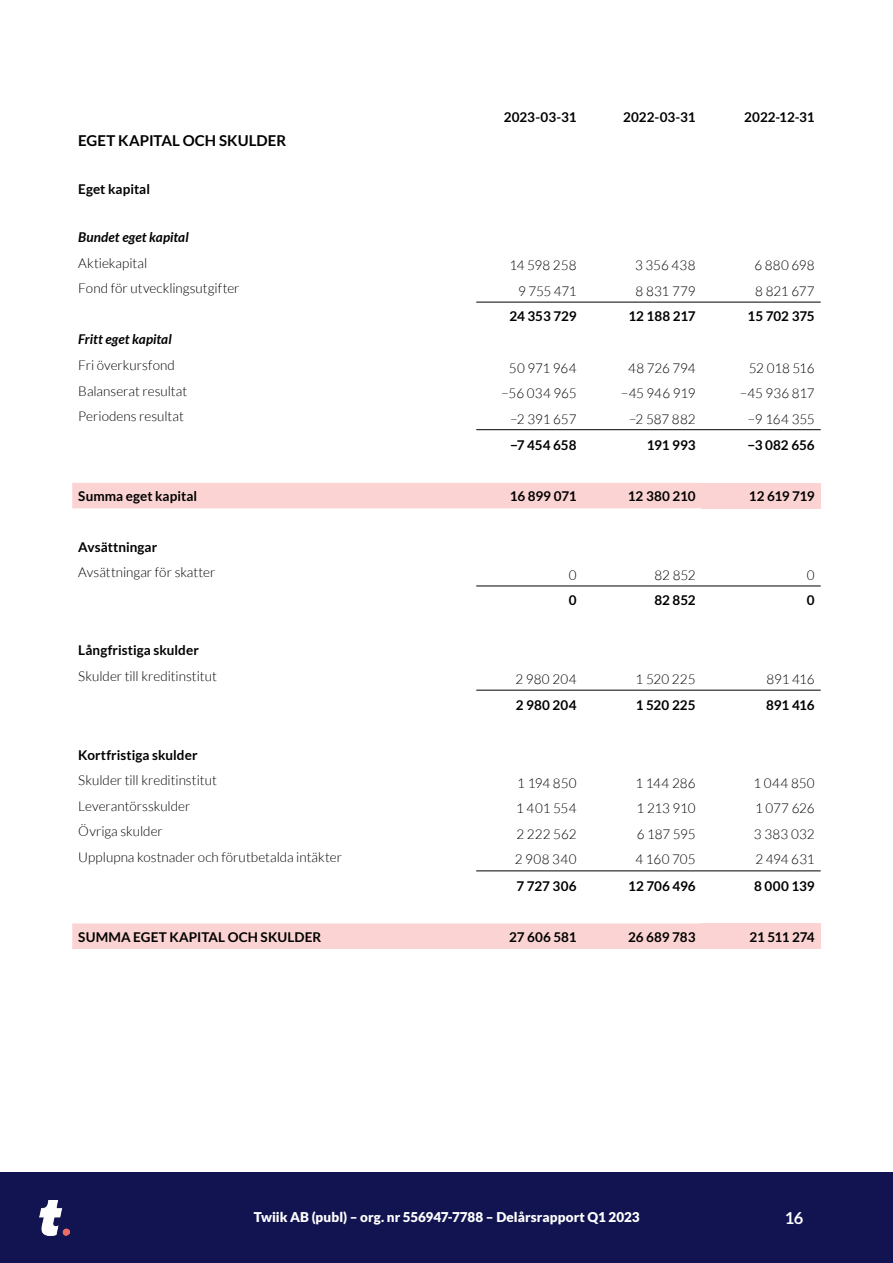
<style>
.page{position:relative;width:893px;height:1263px;background:#fff}
.page>*{position:absolute;margin:0;border:0;box-sizing:border-box;transform-origin:0 0}
.t1{font:700 16.5px "Lato";color:#fff}
.t2{font:700 15px "Lato";color:#000}
.t3{font:300 13.5px "Lato";color:#000}
.t4{font:700 13.5px "Lato";color:#000}
.t5{font:900 13.5px "Lato";letter-spacing:.005em;color:#fff}
.t6{font:italic 700 13.5px "Lato";color:#000}
</style>
<div class="page">
<div style="left:72px;top:483px;width:630px;height:25px;background:#fad3d2"></div>
<div style="left:702px;top:483px;width:119px;height:25px;background:#fad3d2"></div>
<div style="left:72px;top:923px;width:630px;height:26px;background:#fad3d2"></div>
<div style="left:702px;top:923px;width:119px;height:26px;background:#fad3d2"></div>
<hr style="left:476px;top:429px;width:345px;height:1px;background:#000">
<hr style="left:476px;top:586px;width:345px;height:1px;background:#000">
<hr style="left:476px;top:871px;width:345px;height:1px;background:#000">
<div style="left:0;top:1172px;width:893px;height:91px;background:#121451"></div>
<img style="left:40px;top:1200px;width:29px;height:35px">
<hr style="left:476px;top:690px;width:345px;height:1px;background:#000">
<hr style="left:476px;top:302px;width:345px;height:1px;background:#000">
<p class="t4" style="left:504px;top:109px;width:74px">2023-03-31</p>
<p class="t4" style="left:623px;top:109px;width:74px">2022-03-31</p>
<p class="t4" style="left:744px;top:109px;width:72px">2022-12-31</p>
<p class="t2" style="left:78px;top:132px;width:209px">EGET KAPITAL OCH SKULDER</p>
<p class="t4" style="left:78px;top:181px;width:73px">Eget kapital</p>
<p class="t6" style="left:78px;top:230px;width:112px">Bundet eget kapital</p>
<p class="t3" style="left:78px;top:256px;width:70px">Aktiekapital</p>
<p class="t3" style="left:510px;top:258px;width:69px">14 598 258</p>
<p class="t3" style="left:635px;top:258px;width:62px">3 356 438</p>
<p class="t3" style="left:754px;top:258px;width:62px">6 880 698</p>
<p class="t3" style="left:78px;top:281px;width:163px">Fond för utvecklingsutgifter</p>
<p class="t3" style="left:518px;top:284px;width:60px">9 755 471</p>
<p class="t3" style="left:636px;top:284px;width:62px">8 831 779</p>
<p class="t3" style="left:755px;top:284px;width:61px">8 821 677</p>
<p class="t4" style="left:509px;top:309px;width:69px">24 353 729</p>
<p class="t4" style="left:628px;top:309px;width:69px">12 188 217</p>
<p class="t4" style="left:747px;top:309px;width:69px">15 702 375</p>
<p class="t6" style="left:78px;top:332px;width:95px">Fritt eget kapital</p>
<p class="t3" style="left:78px;top:358px;width:98px">Fri överkursfond</p>
<p class="t3" style="left:509px;top:361px;width:69px">50 971 964</p>
<p class="t3" style="left:628px;top:361px;width:69px">48 726 794</p>
<p class="t3" style="left:749px;top:361px;width:67px">52 018 516</p>
<p class="t3" style="left:78px;top:384px;width:110px">Balanserat resultat</p>
<p class="t3" style="left:501px;top:386px;width:77px">−56 034 965</p>
<p class="t3" style="left:621px;top:386px;width:76px">−45 946 919</p>
<p class="t3" style="left:740px;top:386px;width:76px">−45 936 817</p>
<p class="t3" style="left:78px;top:409px;width:107px">Periodens resultat</p>
<p class="t3" style="left:510px;top:412px;width:68px">−2 391 657</p>
<p class="t3" style="left:629px;top:412px;width:68px">−2 587 882</p>
<p class="t3" style="left:747px;top:412px;width:69px">−9 164 355</p>
<p class="t4" style="left:510px;top:438px;width:68px">−7 454 658</p>
<p class="t4" style="left:647px;top:438px;width:50px">191 993</p>
<p class="t4" style="left:747px;top:438px;width:69px">−3 082 656</p>
<p class="t4" style="left:78px;top:488px;width:120px">Summa eget kapital</p>
<p class="t4" style="left:510px;top:488px;width:68px">16 899 071</p>
<p class="t4" style="left:628px;top:488px;width:69px">12 380 210</p>
<p class="t4" style="left:749px;top:488px;width:67px">12 619 719</p>
<p class="t4" style="left:78px;top:539px;width:80px">Avsättningar</p>
<p class="t3" style="left:78px;top:565px;width:139px">Avsättningar för skatter</p>
<p class="t3" style="left:569px;top:568px;width:9px">0</p>
<p class="t3" style="left:654px;top:568px;width:43px">82 852</p>
<p class="t3" style="left:807px;top:568px;width:9px">0</p>
<p class="t4" style="left:569px;top:593px;width:9px">0</p>
<p class="t4" style="left:654px;top:593px;width:43px">82 852</p>
<p class="t4" style="left:807px;top:593px;width:9px">0</p>
<p class="t4" style="left:78px;top:642px;width:122px">Långfristiga skulder</p>
<p class="t3" style="left:78px;top:669px;width:140px">Skulder till kreditinstitut</p>
<p class="t3" style="left:515px;top:672px;width:63px">2 980 204</p>
<p class="t3" style="left:636px;top:672px;width:62px">1 520 225</p>
<p class="t3" style="left:766px;top:672px;width:50px">891 416</p>
<p class="t4" style="left:516px;top:698px;width:62px">2 980 204</p>
<p class="t4" style="left:636px;top:698px;width:61px">1 520 225</p>
<p class="t4" style="left:766px;top:698px;width:50px">891 416</p>
<p class="t4" style="left:78px;top:747px;width:121px">Kortfristiga skulder</p>
<p class="t3" style="left:78px;top:773px;width:140px">Skulder till kreditinstitut</p>
<p class="t3" style="left:517px;top:776px;width:61px">1 194 850</p>
<p class="t3" style="left:635px;top:776px;width:62px">1 144 286</p>
<p class="t3" style="left:753px;top:776px;width:63px">1 044 850</p>
<p class="t3" style="left:78px;top:799px;width:114px">Leverantörsskulder</p>
<p class="t3" style="left:516px;top:801px;width:62px">1 401 554</p>
<p class="t3" style="left:637px;top:801px;width:61px">1 213 910</p>
<p class="t3" style="left:755px;top:801px;width:61px">1 077 626</p>
<p class="t3" style="left:78px;top:824px;width:86px">Övriga skulder</p>
<p class="t3" style="left:516px;top:827px;width:62px">2 222 562</p>
<p class="t3" style="left:637px;top:827px;width:60px">6 187 595</p>
<p class="t3" style="left:754px;top:827px;width:62px">3 383 032</p>
<p class="t3" style="left:78px;top:850px;width:265px">Upplupna kostnader och förutbetalda intäkter</p>
<p class="t3" style="left:515px;top:852px;width:63px">2 908 340</p>
<p class="t3" style="left:635px;top:852px;width:62px">4 160 705</p>
<p class="t3" style="left:755px;top:852px;width:61px">2 494 631</p>
<p class="t4" style="left:516px;top:878px;width:62px">7 727 306</p>
<p class="t4" style="left:628px;top:878px;width:69px">12 706 496</p>
<p class="t4" style="left:754px;top:878px;width:62px">8 000 139</p>
<p class="t4" style="left:78px;top:929px;width:244px">SUMMA EGET KAPITAL OCH SKULDER</p>
<p class="t4" style="left:509px;top:929px;width:69px">27 606 581</p>
<p class="t4" style="left:628px;top:929px;width:69px">26 689 783</p>
<p class="t4" style="left:750px;top:929px;width:67px">21 511 274</p>
<p class="t5" style="left:254px;top:1209px;width:387px">Twiik AB (publ) – org. nr 556947-7788 – Delårsrapport Q1 2023</p>
<p class="t1" style="left:785px;top:1209px;width:20px">16</p>
</div>
